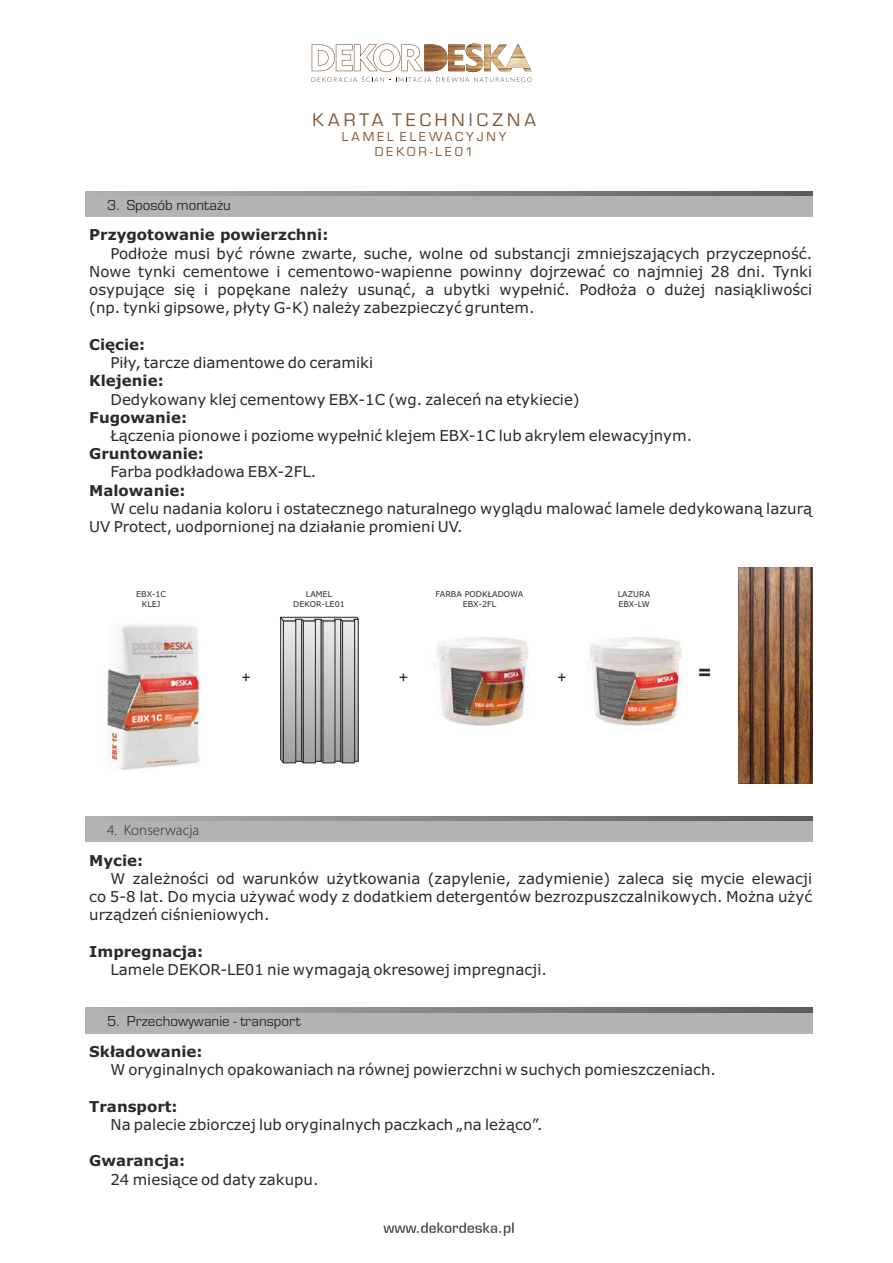
<style>
.page{position:relative;width:893px;height:1263px;background:#fff}
.page>*{position:absolute;margin:0;border:0;box-sizing:border-box;transform-origin:0 0}
.t1{font:700 21.45px "Arial";color:#2b2a29}
.t2{font:18.9px "Eurostar";letter-spacing:.22em;color:#805330}
.t3{font:16.05px "Arial";color:#2b2a29}
.t4{font:15px/18.3px "Verdana";color:#2b2a29;text-align:justify}
.t5{font:700 15px "Verdana";color:#2b2a29}
.t6{font:15px "Eurostar";color:#2b2a29}
.t7{font:300 15px "Myriad Pro";color:#2b2a29}
.t8{font:13.5px/14.5px "Eurostar";letter-spacing:.22em;color:#805330;text-align:center}
.t9{font:8.1px/9.8px "Verdana";color:#2b2a29;text-align:center}
</style>
<div class="page">
<div style="left:85px;top:191px;width:727px;height:26px;background:#b2b3b3"></div>
<svg style="left:168px;top:191px;width:644px;height:5px;background:#818181"></svg>
<div style="left:85px;top:816px;width:727px;height:26px;background:#b2b3b3"></div>
<svg style="left:168px;top:816px;width:644px;height:5px;background:#818181"></svg>
<div style="left:85px;top:1008px;width:727px;height:25px;background:#b2b3b3"></div>
<svg style="left:168px;top:1008px;width:644px;height:4px;background:#818181"></svg>
<svg style="left:383px;top:1222px;width:131px;height:14px"></svg>
<svg style="left:312px;top:44px;width:219px;height:38px"></svg>
<img style="left:434px;top:637px;width:95px;height:89px">
<img style="left:587px;top:637px;width:98px;height:92px">
<img style="left:107px;top:624px;width:94px;height:146px">
<svg style="left:280px;top:617px;width:79px;height:147px;background:#a8a9a8"></svg>
<img style="left:738px;top:567px;width:74px;height:216px">
<p class="t6" style="left:107px;top:198px;width:125px">3. Sposób montażu</p>
<p class="t2" style="left:313px;top:111px;width:225px">KARTA TECHNICZNA</p>
<p class="t8" style="left:342px;top:130px;width:166px">LAMEL ELEWACYJNY<br>DEKOR-LE01</p>
<p class="t5" style="left:89px;top:229px;width:241px">Przygotowanie powierzchni:</p>
<p class="t4" style="left:89px;top:245px;width:724px;text-indent:21px">Podłoże musi być równe zwarte, suche, wolne od substancji zmniejszających przyczepność.<br>Nowe tynki cementowe i cementowo-wapienne powinny dojrzewać co najmniej 28 dni. Tynki osypujące się i popękane należy usunąć, a ubytki wypełnić. Podłoża o dużej nasiąkliwości (np. tynki gipsowe, płyty G-K) należy zabezpieczyć gruntem.</p>
<p class="t5" style="left:89px;top:338px;width:57px">Cięcie:</p>
<p class="t4" style="left:110px;top:391px;width:471px">Dedykowany klej cementowy EBX-1C (wg. zaleceń na etykiecie)</p>
<p class="t4" style="left:110px;top:355px;width:264px">Piły, tarcze diamentowe do ceramiki</p>
<p class="t5" style="left:89px;top:375px;width:76px">Klejenie:</p>
<p class="t5" style="left:89px;top:411px;width:99px">Fugowanie:</p>
<p class="t4" style="left:110px;top:428px;width:583px">Łączenia pionowe i poziome wypełnić klejem EBX-1C lub akrylem elewacyjnym.</p>
<p class="t5" style="left:89px;top:448px;width:116px">Gruntowanie:</p>
<p class="t4" style="left:110px;top:464px;width:207px">Farba podkładowa EBX-2FL.</p>
<p class="t5" style="left:89px;top:484px;width:98px">Malowanie:</p>
<p class="t4" style="left:89px;top:501px;width:724px;text-indent:21px">W celu nadania koloru i ostatecznego naturalnego wyglądu malować lamele dedykowaną lazurą<br>UV Protect, uodpornionej na działanie promieni UV.</p>
<p class="t9" style="left:136px;top:590px;width:32px">EBX-1C<br>KLEJ</p>
<p class="t9" style="left:293px;top:590px;width:53px">LAMEL<br>DEKOR-LE01</p>
<p class="t9" style="left:618px;top:590px;width:34px;text-align:left">LAZURA<br>EBX-LW</p>
<p class="t9" style="left:436px;top:590px;width:89px">FARBA PODKŁADOWA<br>EBX-2FL</p>
<p class="t3" style="left:241px;top:671px;width:11px">+</p>
<p class="t3" style="left:399px;top:671px;width:11px">+</p>
<p class="t3" style="left:557px;top:671px;width:11px">+</p>
<h1 class="t1" style="left:698px;top:664px;width:14px">=</h1>
<p class="t7" style="left:107px;top:823px;width:94px">4. Konserwacja</p>
<p class="t5" style="left:89px;top:854px;width:55px">Mycie:</p>
<p class="t4" style="left:89px;top:870px;width:724px;text-indent:21px">W zależności od warunków użytkowania (zapylenie, zadymienie) zaleca się mycie elewacji co 5-8 lat. Do mycia używać wody z dodatkiem detergentów bezrozpuszczalnikowych. Można użyć urządzeń ciśnieniowych.</p>
<p class="t5" style="left:89px;top:945px;width:116px">Impregnacja:</p>
<p class="t4" style="left:110px;top:962px;width:438px">Lamele DEKOR-LE01 nie wymagają okresowej impregnacji.</p>
<p class="t6" style="left:107px;top:1014px;width:195px">5. Przechowywanie - transport</p>
<p class="t5" style="left:89px;top:1045px;width:115px">Składowanie:</p>
<p class="t4" style="left:110px;top:1062px;width:607px">W oryginalnych opakowaniach na równej powierzchni w suchych pomieszczeniach.</p>
<p class="t5" style="left:89px;top:1100px;width:90px">Transport:</p>
<p class="t4" style="left:110px;top:1116px;width:434px">Na palecie zbiorczej lub oryginalnych paczkach „na leżąco”.</p>
<p class="t5" style="left:89px;top:1155px;width:97px">Gwarancja:</p>
<p class="t4" style="left:110px;top:1171px;width:210px">24 miesiące od daty zakupu.</p>
</div>
